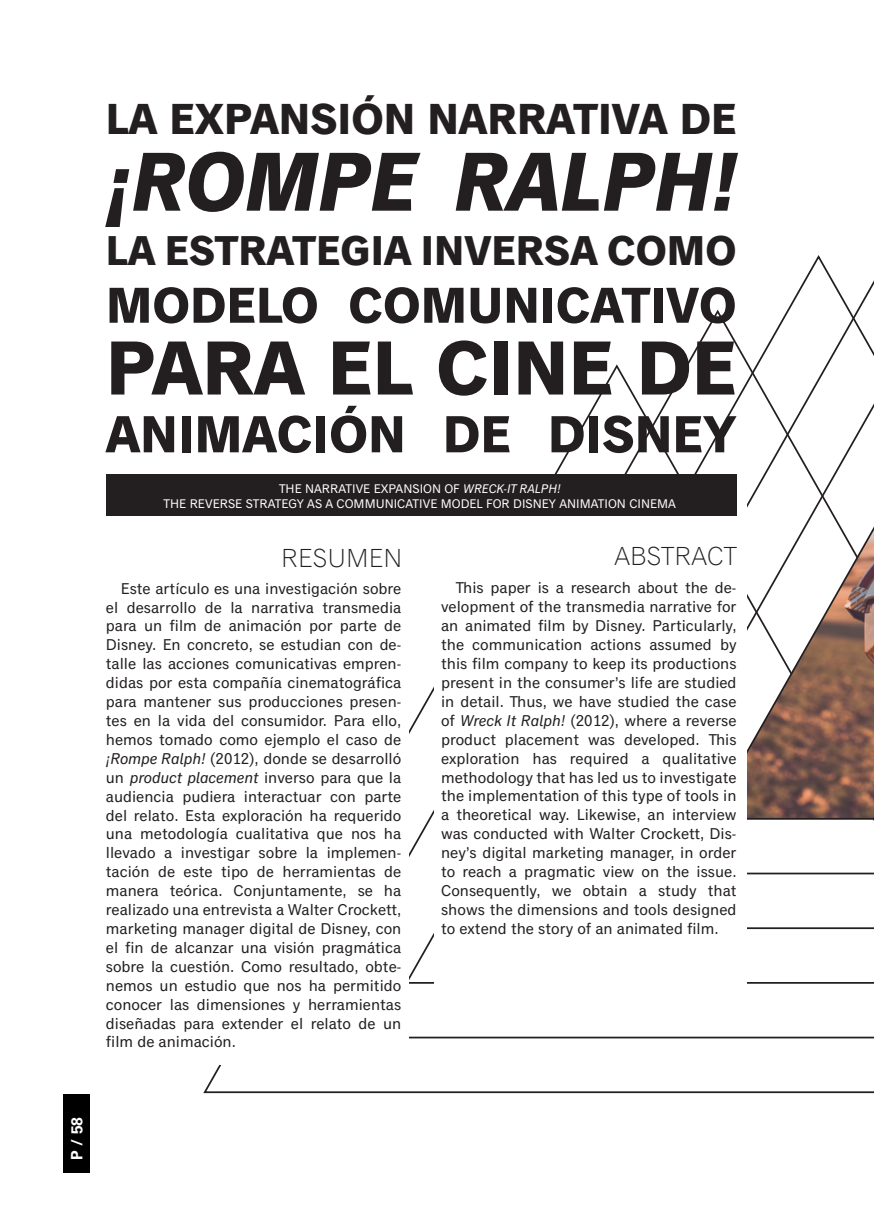
<style>
.page{position:relative;width:874px;height:1221px;background:#fff}
.page>*{position:absolute;margin:0;border:0;box-sizing:border-box;transform-origin:0 0}
.t1{font:italic 700 84px "Classic Grotesque Pro";color:#231f20}
.t2{font:700 77px "Classic Grotesque Pro";color:#231f20}
.t3{font:700 52.5px "Classic Grotesque Pro";color:#231f20}
.t4{font:700 50.75px "Classic Grotesque Pro";color:#231f20}
.t5{font:700 43.75px "Classic Grotesque Pro";color:#231f20}
.t6{font:700 42px "Classic Grotesque Pro";color:#231f20}
.t7{font:300 26.25px "Classic Grotesque Pro";color:#231f20}
.Estilo_de_párrafo_1{font:15.75px/18.9px "Classic Grotesque Pro";color:#231f20;text-align:justify}
.t8{font:700 15.75px "Univers LT Std";color:#fff}
.t9{font:12.6px "Classic Grotesque Pro";color:#fff}
.s1{font-style:italic}
</style>
<div class="page">
<svg style="left:605px;top:332px;width:268px;height:543px"></svg>
<svg style="left:705px;top:255px;width:168px;height:565px"></svg>
<div style="left:64px;top:1094px;width:26px;height:78px;background:#000"></div>
<div style="left:433px;top:497px;width:313px;height:519px;background:#fff"></div>
<div style="left:106px;top:474px;width:630px;height:42px;background:#231f20"></div>
<p class="t5" style="left:106px;top:94px;width:632px">LA EXPANSIÓN NARRATIVA DE</p>
<p class="t1" style="left:106px;top:134px;width:631px">¡ROMPE RALPH!</p>
<p class="t6" style="left:106px;top:227px;width:631px">LA ESTRATEGIA INVERSA COMO</p>
<p class="t4" style="left:106px;top:277px;width:632px">MODELO COMUNICATIVO</p>
<p class="t2" style="left:106px;top:325px;width:632px">PARA EL CINE DE</p>
<p class="t3" style="left:106px;top:405px;width:631px">ANIMACIÓN DE DISNEY</p>
<p class="t9" style="left:279px;top:481px;width:283px">THE NARRATIVE EXPANSION OF <span class="s1">WRECK-IT RALPH!</span></p>
<p class="t9" style="left:163px;top:496px;width:513px">THE REVERSE STRATEGY AS A COMMUNICATIVE MODEL FOR DISNEY ANIMATION CINEMA</p>
<p class="t7" style="left:281px;top:543px;width:123px">RESUMEN</p>
<p class="t7" style="left:614px;top:541px;width:124px">ABSTRACT</p>
<p class="Estilo_de_párrafo_1" style="left:106px;top:579px;width:297px;text-indent:15px">Este artículo es una investigación sobre el desarrollo de la narrativa transmedia para un film de animación por parte de Disney. En concreto, se estudian con de&shy;talle las acciones comunicativas empren&shy;didas por esta compañía cinematográfica para mantener sus producciones presen&shy;tes en la vida del consumidor. Para ello, hemos tomado como ejemplo el caso de <span class="s1">¡Rompe Ralph!</span> (2012), donde se desarrolló un <span class="s1">product placement</span> inverso para que la audiencia pudiera interactuar con parte del relato. Esta exploración ha requerido una metodología cualitativa que nos ha llevado a investigar sobre la implemen&shy;tación de este tipo de herramientas de manera teórica. Conjuntamente, se ha realizado una entrevista a Walter Crockett, marketing manager digital de Disney, con el fin de alcanzar una visión pragmática sobre la cuestión. Como resultado, obte&shy;nemos un estudio que nos ha permitido conocer las dimensiones y herramientas diseñadas para extender el relato de un film de animación.</p>
<p class="Estilo_de_párrafo_1" style="left:441px;top:579px;width:297px;text-indent:15px">This paper is a research about the de&shy;velopment of the transmedia narrative for an animated film by Disney. Particularly, the communication actions assumed by this film company to keep its productions present in the consumer’s life are studied in detail. Thus, we have studied the case of <span class="s1">Wreck It Ralph!</span> (2012), where a reverse product placement was developed. This exploration has required a qualitative methodology that has led us to investigate the implementation of this type of tools in a theoretical way. Likewise, an interview was conducted with Walter Crockett, Dis&shy;ney’s digital marketing manager, in order to reach a pragmatic view on the issue.<br>Consequently, we obtain a study that shows the dimensions and tools designed to extend the story of an animated film.</p>
<p class="t8" style="left:68px;top:1159px;width:44px;rotate:-90deg">P / 58</p>
</div>
